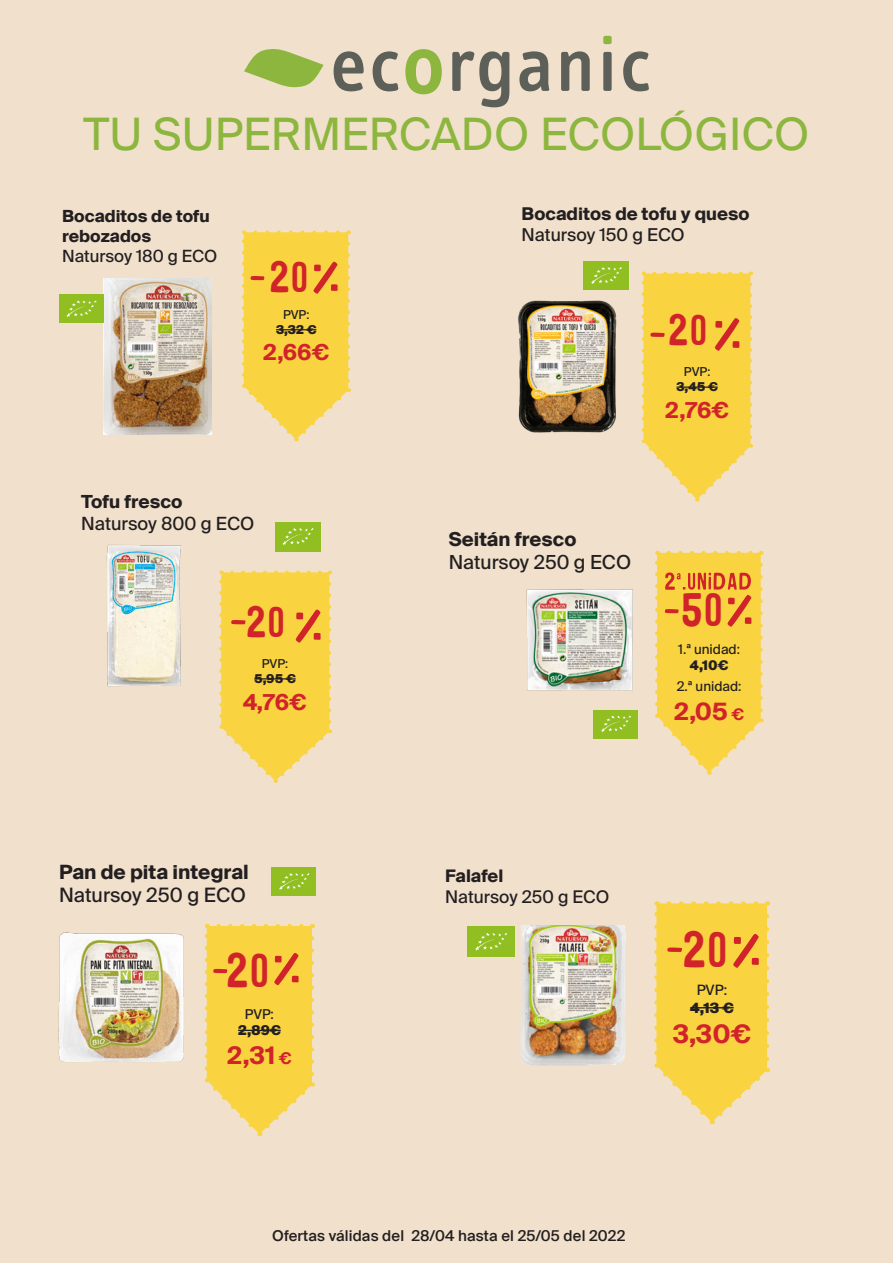
<style>
.page{position:relative;width:893px;height:1263px;background:#f1e1cc}
.page>*{position:absolute;margin:0;border:0;box-sizing:border-box;transform-origin:0 0}
.t1{font:49.95px "Veritas";color:#d1232a}
.t2{font:47.55px "Veritas";color:#d1232a}
.t3{font:46.8px "Veritas";color:#d1232a}
.t4{font:45px "Suisse Intl";color:#8cb63d}
.t5{font:43.05px "Veritas";color:#d1232a}
.t6{font:700 25.65px "Suisse Intl";color:#d1232a}
.t7{font:700 24.45px "Suisse Intl";color:#d1232a}
.t8{font:700 24px "Suisse Intl";color:#d1232a}
.t9{font:700 22.2px "Suisse Intl";color:#d1232a}
.t10{font:700 19.8px/23.7px "Suisse Intl";color:#231f20}
.t11{font:19.35px "Suisse Intl";color:#231f20}
.t12{font:700 19.35px "Suisse Intl";color:#231f20}
.t13{font:18.15px "Suisse Intl";color:#231f20}
.t14{font:700 18.15px "Suisse Intl";color:#231f20}
.t15{font:700 17.7px/21.3px "Suisse Intl";color:#231f20}
.t16{font:17.4px "Suisse Intl";color:#231f20}
.t17{font:700 17.4px "Suisse Intl";color:#231f20}
.t18{font:700 16.8px/20.2px "Suisse Intl";color:#231f20}
.t19{font:16.8px "Suisse Intl";color:#231f20}
.t20{font:500 15px "Suisse Intl";letter-spacing:.01em;color:#231f20}
.t21{font:900 14.25px "Suisse Intl";color:#231f20}
.t22{font:14.25px "Suisse Intl";color:#231f20}
.t23{font:900 13.65px "Suisse Intl";color:#231f20}
.t24{font:13.65px "Suisse Intl";color:#231f20}
.t25{font:13.35px "Suisse Intl";color:#231f20}
.t26{font:900 13.35px "Suisse Intl";color:#231f20}
.t27{font:900 12.3px "Suisse Intl";color:#231f20}
.t28{font:12.3px "Suisse Intl";color:#231f20}
.s1{font-weight:400}
.s2{font-size:16.35px}
.s3{font-size:16.05px}
</style>
<div class="page">
<svg style="left:334px;top:51px;width:30px;height:40px"></svg>
<svg style="left:373px;top:51px;width:25px;height:40px"></svg>
<svg style="left:405px;top:49px;width:37px;height:45px"></svg>
<svg style="left:452px;top:51px;width:57px;height:56px"></svg>
<svg style="left:519px;top:51px;width:30px;height:40px"></svg>
<svg style="left:561px;top:51px;width:29px;height:40px"></svg>
<div style="left:603px;top:52px;width:9px;height:39px;background:#5c6059;border-radius:2px"></div>
<svg style="left:623px;top:51px;width:26px;height:40px"></svg>
<div style="left:603px;top:36px;width:9px;height:8px;background:#8cb63d;border-radius:2px"></div>
<svg style="left:244px;top:49px;width:80px;height:39px"></svg>
<svg style="left:242px;top:230px;width:108px;height:211px;background:#f7d255"></svg>
<img style="left:104px;top:278px;width:107px;height:157px">
<div style="left:59px;top:295px;width:44px;height:28px;background:#91bf21"></div>
<svg style="left:66px;top:300px;width:31px;height:17px"></svg>
<svg style="left:646px;top:272px;width:106px;height:229px;background:#f7d252"></svg>
<div style="left:583px;top:261px;width:46px;height:29px;background:#91bf21"></div>
<svg style="left:596px;top:267px;width:26px;height:5px"></svg>
<img style="left:518px;top:272px;width:128px;height:172px">
<svg style="left:219px;top:571px;width:112px;height:212px;background:#f7d255"></svg>
<div style="left:275px;top:522px;width:46px;height:29px;background:#91bf21"></div>
<svg style="left:282px;top:528px;width:32px;height:17px"></svg>
<img style="left:106px;top:544px;width:75px;height:143px">
<svg style="left:205px;top:924px;width:109px;height:212px;background:#f7d255"></svg>
<svg style="left:655px;top:551px;width:108px;height:224px"></svg>
<div style="left:467px;top:927px;width:47px;height:30px;background:#91bf21"></div>
<div style="left:271px;top:867px;width:45px;height:29px;background:#91bf21"></div>
<svg style="left:279px;top:873px;width:31px;height:17px"></svg>
<div style="left:594px;top:710px;width:44px;height:28px;background:#91bf21"></div>
<svg style="left:601px;top:724px;width:25px;height:8px"></svg>
<img style="left:526px;top:589px;width:107px;height:135px">
<img style="left:58px;top:932px;width:126px;height:130px">
<img style="left:478px;top:925px;width:148px;height:141px">
<svg style="left:654px;top:901px;width:115px;height:223px"></svg>
<p class="t4" style="left:84px;top:108px;width:727px">TU SUPERMERCADO ECOLÓGICO</p>
<p class="t18" style="left:62px;top:206px;width:149px">Bocaditos de tofu rebozados</p>
<p class="t19" style="left:62px;top:247px;width:157px">Natursoy 180 g ECO</p>
<p class="t5" style="left:269px;top:253px;width:41px">20</p>
<p class="t28" style="left:283px;top:308px;width:28px">PVP:</p>
<p class="t27" style="left:276px;top:322px;width:42px">3,32 €</p>
<p class="t9" style="left:263px;top:340px;width:68px">2,66€</p>
<p class="t14" style="left:81px;top:491px;width:103px">Tofu fresco</p>
<p class="t13" style="left:81px;top:513px;width:175px">Natursoy 800 g ECO</p>
<p class="t5" style="left:245px;top:598px;width:41px">20</p>
<p class="t28" style="left:262px;top:657px;width:28px">PVP:</p>
<p class="t27" style="left:254px;top:671px;width:43px">5,95 €</p>
<p class="t9" style="left:243px;top:689px;width:65px">4,76€</p>
<p class="t10" style="left:59px;top:860px;width:191px">Pan de pita integral<br><span class="s1">Natursoy 250 g ECO</span></p>
<p class="t2" style="left:225px;top:944px;width:46px">20</p>
<p class="t24" style="left:245px;top:1006px;width:31px">PVP:</p>
<p class="t23" style="left:238px;top:1022px;width:44px">2,89€</p>
<p class="t7" style="left:227px;top:1041px;width:66px">2,31 <span class="s2">€</span></p>
<p class="t15" style="left:522px;top:203px;width:229px">Bocaditos de tofu y queso<br><span class="s1">Natursoy 150 g ECO</span></p>
<p class="t5" style="left:668px;top:307px;width:41px">20</p>
<p class="t28" style="left:684px;top:365px;width:28px">PVP:</p>
<p class="t27" style="left:676px;top:380px;width:43px">3,45 €</p>
<p class="t9" style="left:665px;top:397px;width:65px">2,76€</p>
<p class="t12" style="left:449px;top:528px;width:129px">Seitán fresco</p>
<p class="t11" style="left:449px;top:551px;width:184px">Natursoy 250 g ECO</p>
<p class="t3" style="left:681px;top:584px;width:44px">50</p>
<p class="t25" style="left:678px;top:641px;width:63px">1.ª unidad:</p>
<p class="t26" style="left:690px;top:658px;width:40px">4,10€</p>
<p class="t25" style="left:677px;top:679px;width:66px">2.ª unidad:</p>
<p class="t8" style="left:674px;top:698px;width:72px">2,05 <span class="s3">€</span></p>
<p class="t17" style="left:445px;top:866px;width:60px">Falafel</p>
<p class="t16" style="left:445px;top:887px;width:166px">Natursoy 250 g ECO</p>
<p class="t1" style="left:682px;top:922px;width:48px">20</p>
<p class="t22" style="left:697px;top:982px;width:32px">PVP:</p>
<p class="t21" style="left:690px;top:999px;width:45px">4,13 €</p>
<p class="t6" style="left:673px;top:1019px;width:80px">3,30€</p>
<p class="t20" style="left:272px;top:1227px;width:355px">Ofertas válidas del 28/04 hasta el 25/05 del 2022</p>
<p class="t20" style="left:275px;top:1227px;width:180px">Ofertas válidas del 28/01</p>
<p class="t20" style="left:526px;top:1227px;width:35px">3 2</p>
</div>
